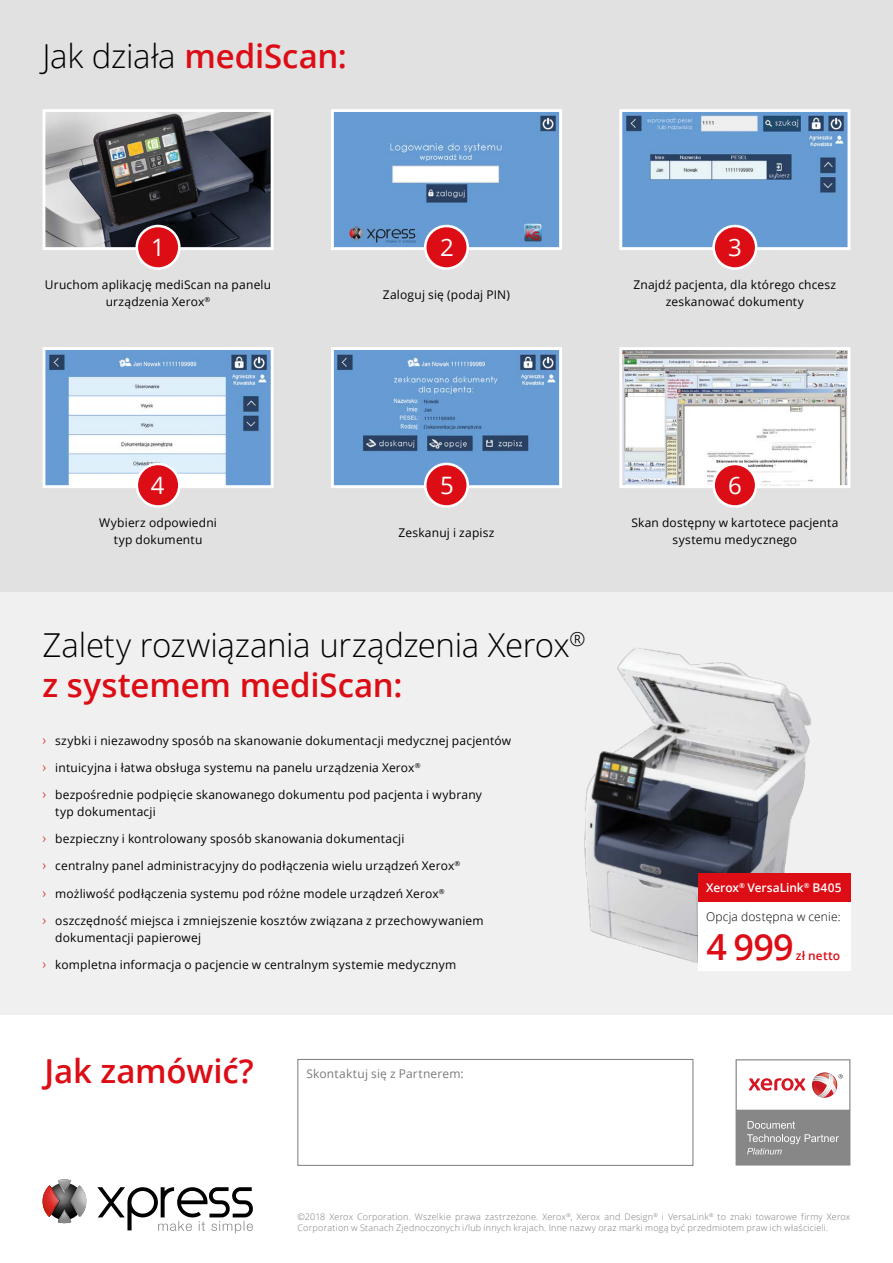
<style>
.page{position:relative;width:893px;height:1263px;background:#fff}
.page>*{position:absolute;margin:0;border:0;box-sizing:border-box;transform-origin:0 0}
.t1{font:600 36px "Open Sans";color:#dc0d15}
.t2{font:300 33px/39.6px "Open Sans";letter-spacing:-.01em;color:#000}
.t3{font:600 33px "Open Sans";letter-spacing:-.005em;color:#dc0d15}
.t4{font:24px "Open Sans";color:#fff}
.t5{font:12px/17px "Open Sans";letter-spacing:.015em;color:#000;text-align:center}
.t6{font:12px "Open Sans";letter-spacing:.015em;color:#7c7b7b}
.t7{font:600 12px "Open Sans";color:#fff}
.t8{font:300 12px "Open Sans";letter-spacing:.015em;color:#000}
.t9{font:600 12px "Open Sans";letter-spacing:.01em;color:#dc0d15}
.t10{font:300 9px/10.8px "Open Sans";letter-spacing:.025em;color:#7c7b7b}
.s1{font-weight:600;color:#dc0d15}
.s2{font-weight:300;font-size:15px;color:#dc0d15}
</style>
<div class="page">
<div style="left:0;top:591px;width:893px;height:424px;background:#f0f0f0"></div>
<div style="left:0;top:0;width:893px;height:591px;background:#e1e1e1"></div>
<img style="left:584px;top:648px;width:227px;height:315px">
<svg style="left:331px;top:109px;width:231px;height:141px;background:#79a4d3"></svg>
<svg style="left:331px;top:347px;width:231px;height:141px;background:#6f9ccc"></svg>
<svg style="left:42px;top:347px;width:232px;height:141px;background:#b2cbe5"></svg>
<svg style="left:619px;top:347px;width:232px;height:141px;background:#dddee0"></svg>
<svg style="left:42px;top:109px;width:232px;height:141px;background:#686a6f"></svg>
<svg style="left:619px;top:109px;width:232px;height:141px;background:#79a2cf"></svg>
<div style="left:425px;top:226px;width:43px;height:43px;background:#dc0d15;border-radius:50%"></div>
<div style="left:424px;top:225px;width:45px;height:45px;border:3px solid #fff;border-radius:50%"></div>
<div style="left:714px;top:226px;width:42px;height:43px;background:#dc0d15;border-radius:50%"></div>
<div style="left:712px;top:225px;width:45px;height:45px;border:3px solid #fff;border-radius:50%"></div>
<div style="left:137px;top:226px;width:42px;height:43px;background:#dc0d15;border-radius:50%"></div>
<div style="left:136px;top:225px;width:45px;height:45px;border:3px solid #fff;border-radius:50%"></div>
<div style="left:425px;top:464px;width:43px;height:42px;background:#dc0d15;border-radius:50%"></div>
<div style="left:424px;top:463px;width:45px;height:45px;border:3px solid #fff;border-radius:50%"></div>
<div style="left:714px;top:464px;width:42px;height:42px;background:#dc0d15;border-radius:50%"></div>
<div style="left:712px;top:463px;width:45px;height:45px;border:3px solid #fff;border-radius:50%"></div>
<div style="left:137px;top:464px;width:42px;height:42px;background:#dc0d15;border-radius:50%"></div>
<div style="left:136px;top:463px;width:45px;height:45px;border:3px solid #fff;border-radius:50%"></div>
<div style="left:298px;top:1059px;width:395px;height:106px;border:1px solid #7c7b7b"></div>
<div style="left:698px;top:876px;width:152px;height:95px;background:#fff"></div>
<div style="left:698px;top:873px;width:152px;height:29px;background:#dc0d15"></div>
<svg style="left:735px;top:1059px;width:115px;height:106px"></svg>
<svg style="left:42px;top:1179px;width:45px;height:44px"></svg>
<svg style="left:97px;top:1187px;width:156px;height:46px"></svg>
<h2 class="t2" style="left:43px;top:35px;width:306px">Jak działa <span class="s1">mediScan:</span></h2>
<h3 class="t4" style="left:151px;top:231px;width:15px">1</h3>
<h3 class="t4" style="left:440px;top:231px;width:15px">2</h3>
<h3 class="t4" style="left:728px;top:231px;width:15px">3</h3>
<p class="t5" style="left:45px;top:276px;width:228px">Uruchom aplikację mediScan na panelu urządzenia Xerox<sup>®</sup></p>
<p class="t5" style="left:383px;top:286px;width:129px">Zaloguj się (podaj PIN)</p>
<p class="t5" style="left:634px;top:276px;width:204px">Znajdź pacjenta, dla którego chcesz zeskanować dokumenty</p>
<h3 class="t4" style="left:151px;top:469px;width:15px">4</h3>
<h3 class="t4" style="left:440px;top:469px;width:15px">5</h3>
<h3 class="t4" style="left:728px;top:469px;width:15px">6</h3>
<p class="t5" style="left:99px;top:514px;width:119px">Wybierz odpowiedni typ dokumentu</p>
<p class="t5" style="left:399px;top:524px;width:97px">Zeskanuj i zapisz</p>
<h2 class="t2" style="left:43px;top:624px;width:545px">Zalety rozwiązania urządzenia Xerox<sup>® </sup><span class="s1">z systemem mediScan:</span></h2>
<p class="t5" style="left:43px;top:731px;width:470px"><span class="s2">›</span> szybki i niezawodny sposób na skanowanie dokumentacji medycznej pacjentów</p>
<p class="t5" style="left:43px;top:759px;width:379px"><span class="s2">›</span> intuicyjna i łatwa obsługa systemu na panelu urządzenia Xerox<sup>®</sup></p>
<p class="t5" style="left:55px;top:786px;width:428px;text-align:left;text-indent:-13px"><span class="s2">›</span> bezpośrednie podpięcie skanowanego dokumentu pod pacjenta i wybrany typ dokumentacji</p>
<p class="t5" style="left:43px;top:830px;width:364px"><span class="s2">›</span> bezpieczny i kontrolowany sposób skanowania dokumentacji</p>
<p class="t5" style="left:43px;top:857px;width:419px"><span class="s2">›</span> centralny panel administracyjny do podłączenia wielu urządzeń Xerox<sup>®</sup></p>
<p class="t5" style="left:43px;top:884px;width:404px"><span class="s2">›</span> możliwość podłączenia systemu pod różne modele urządzeń Xerox<sup>®</sup></p>
<p class="t5" style="left:55px;top:912px;width:430px;text-align:left;text-indent:-13px"><span class="s2">›</span> oszczędność miejsca i zmniejszenie kosztów związana z przechowywaniem dokumentacji papierowej</p>
<p class="t5" style="left:43px;top:956px;width:415px"><span class="s2">›</span> kompletna informacja o pacjencie w centralnym systemie medycznym</p>
<h2 class="t3" style="left:45px;top:1048px;width:211px">Jak zamówić?</h2>
<p class="t6" style="left:307px;top:1065px;width:159px">Skontaktuj się z Partnerem:</p>
<p class="t5" style="left:631px;top:514px;width:209px">Skan dostępny w kartotece pacjenta systemu medycznego</p>
<p class="t7" style="left:706px;top:880px;width:137px">Xerox<sup>®</sup> VersaLink<sup>®</sup> B405</p>
<p class="t8" style="left:706px;top:908px;width:136px">Opcja dostępna w cenie:</p>
<h1 class="t1" style="left:706px;top:922px;width:89px">4 999</h1>
<p class="t9" style="left:796px;top:947px;width:46px">zł netto</p>
<p class="t10" style="left:298px;top:1211px;width:554px">©2018 Xerox Corporation. Wszelkie prawa zastrzeżone. Xerox<sup>®</sup>, Xerox and Design<sup>®</sup> i VersaLink<sup>®</sup> to znaki towarowe firmy Xerox<br>Corporation w Stanach Zjednoczonych i/lub innych krajach. Inne nazwy oraz marki mogą być przedmiotem praw ich właścicieli.</p>
</div>
